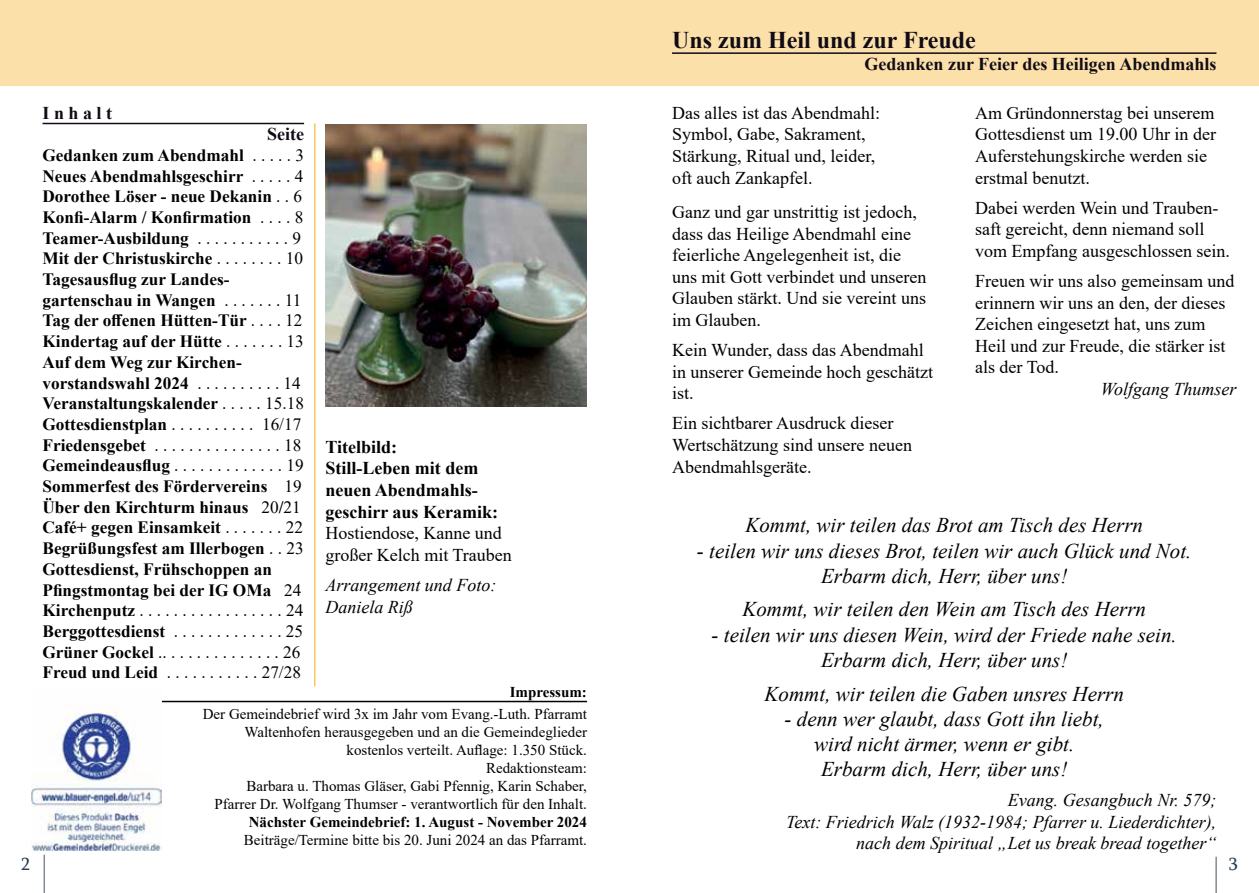
<style>
.page{position:relative;width:1259px;height:893px;background:#fff}
.page>*{position:absolute;margin:0;border:0;box-sizing:border-box;transform-origin:0 0}
.t1{font:700 24px "Times New Roman";color:#110b15}
.t2{font:italic 21px/25.2px "Times New Roman";color:#000;text-align:center}
.t3{font:18px/21.6px "Times New Roman";color:#000}
.t4{font:italic 18px/21.6px "Times New Roman";color:#000;text-align:right}
.t5{font:700 18px/21.6px "Times New Roman";color:#000}
.t6{font:700 18px "Times New Roman";color:#110b15}
.t7{font:18px "Sylfaen";color:#2b3d51}
.t8{font:700 17.25px/20.7px "Times New Roman";color:#000}
.t9{font:15px/18px "Times New Roman";color:#000;text-align:right}
.t10{font:700 15px "Times New Roman";color:#000}
.s1{font-weight:400}
</style>
<div class="page">
<hr style="left:43px;top:701px;width:544px;height:1px;background:#000">
<hr style="left:314px;top:123px;width:1px;height:563px;background:#f8c759">
<img style="left:32px;top:701px;width:129px;height:149px">
<hr style="left:43px;top:123px;width:261px;height:1px;background:#110b15">
<div style="left:0;top:0;width:1259px;height:85px;background:#fbe0a9"></div>
<hr style="left:44px;top:855px;width:1px;height:38px;background:#2b3d51">
<hr style="left:1215px;top:857px;width:2px;height:36px;background:#2b3d51">
<hr style="left:672px;top:52px;width:544px;height:2px;background:#110b15">
<img style="left:325px;top:124px;width:262px;height:283px">
<p class="t6" style="left:43px;top:99px;width:71px">I n h a l t</p>
<p class="t6" style="left:267px;top:121px;width:38px">Seite</p>
<p class="t8" style="left:42px;top:144px;width:263px">Gedanken zum Abendmahl <span class="s1">. . . . . 3<br></span>Neues Abendmahlsgeschirr <span class="s1">. . . . . 4<br></span>Dorothee Löser - neue Dekanin <span class="s1">. . 6<br></span>Konfi-Alarm / Konfirmation <span class="s1">. . . . 8<br></span>Teamer-Ausbildung <span class="s1">. . . . . . . . . . . 9<br></span>Mit der Christuskirche <span class="s1">. . . . . . . . 10<br></span>Tagesausflug zur Landes&shy;gartenschau in Wangen <span class="s1">. . . . . . . 11<br></span>Tag der offenen Hütten-Tür <span class="s1">. . . . 12<br></span>Kindertag auf der Hütte <span class="s1">. . . . . . . 13<br></span>Auf dem Weg zur Kirchen&shy;vorstandswahl 2024 <span class="s1">. . . . . . . . . . 14<br></span>Veranstaltungskalender <span class="s1">. . . . . 15.18<br></span>Gottesdienstplan <span class="s1">. . . . . . . . . . 16/17<br></span>Friedensgebet <span class="s1">...............18<br></span>Gemeindeausflug <span class="s1">. . . . . . . . . . . . . 19<br></span>Sommerfest des Fördervereins <span class="s1">19<br></span>Über den Kirchturm hinaus <span class="s1">20</span>/<span class="s1">21<br></span>Café+ gegen Einsamkeit <span class="s1">. . . . . . . 22<br></span>Begrüßungsfest am Illerbogen <span class="s1">. . 23<br></span>Gottesdienst, Frühschoppen an Pfingstmontag bei der IG OMa <span class="s1">24<br></span>Kirchenputz <span class="s1">.................24<br></span>Berggottesdienst <span class="s1">. . . . . . . . . . . . . 25<br></span>Grüner Gockel <span class="s1">.. . . . . . . . . . . . . . 26<br></span>Freud und Leid <span class="s1">. . . . . . . . . . . 27/28</span></p>
<p class="t5" style="left:325px;top:435px;width:174px">Titelbild:<br>Still-Leben mit dem neuen Abendmahls&shy;geschirr aus Keramik:</p>
<p class="t3" style="left:325px;top:522px;width:188px">Hostiendose, Kanne und großer Kelch mit Trauben</p>
<p class="t4" style="left:325px;top:574px;width:172px;text-align:left">Arrangement und Foto:<br>Daniela Riß</p>
<p class="t10" style="left:510px;top:681px;width:79px">Impressum:</p>
<p class="t9" style="left:203px;top:704px;width:386px">Der Gemeindebrief wird 3x im Jahr vom Evang.-Luth. Pfarramt Waltenhofen herausgegeben und an die Gemeindeglieder kostenlos verteilt. Auflage: 1.350 Stück.<br>Redaktionsteam:<br>Barbara u. Thomas Gläser, Gabi Pfennig, Karin Schaber, Pfarrer Dr. Wolfgang Thumser - verantwortlich für den Inhalt.</p>
<p class="t10" style="left:249px;top:811px;width:340px">Nächster Gemeindebrief: 1. August - November 2024</p>
<p class="t9" style="left:244px;top:830px;width:345px">Beiträge/Termine bitte bis 20. Juni 2024 an das Pfarramt.</p>
<h1 class="t1" style="left:672px;top:23px;width:305px">Uns zum Heil und zur Freude</h1>
<p class="t6" style="left:864px;top:51px;width:353px">Gedanken zur Feier des Heiligen Abendmahls</p>
<p class="t3" style="left:672px;top:101px;width:209px">Das alles ist das Abendmahl:<br>Symbol, Gabe, Sakrament,<br>Stärkung, Ritual und, leider, oft auch Zankapfel.</p>
<p class="t3" style="left:672px;top:201px;width:256px">Ganz und gar unstrittig ist jedoch, dass das Heilige Abendmahl eine feierliche Angelegenheit ist, die uns mit Gott verbindet und unseren<br>Glauben stärkt. Und sie vereint uns im Glauben.</p>
<p class="t3" style="left:672px;top:339px;width:262px">Kein Wunder, dass das Abendmahl in unserer Gemeinde hoch geschätzt ist.</p>
<p class="t3" style="left:672px;top:412px;width:241px">Ein sichtbarer Ausdruck dieser<br>Wertschätzung sind unsere neuen<br>Abendmahlsgeräte.</p>
<p class="t3" style="left:975px;top:101px;width:242px">Am Gründonnerstag bei unserem<br>Gottesdienst um 19.00 Uhr in der<br>Auferstehungskirche werden sie erstmal benutzt.</p>
<p class="t3" style="left:975px;top:196px;width:256px">Dabei werden Wein und Trauben&shy;saft gereicht, denn niemand soll vom Empfang ausgeschlossen sein.</p>
<p class="t3" style="left:975px;top:270px;width:261px">Freuen wir uns also gemeinsam und erinnern wir uns an den, der dieses<br>Zeichen eingesetzt hat, uns zum<br>Heil und zur Freude, die stärker ist als der Tod.</p>
<p class="t4" style="left:1100px;top:378px;width:137px">Wolfgang Thumser</p>
<p class="t2" style="left:745px;top:512px;width:399px">Kommt, wir teilen das Brot am Tisch des Herrn</p>
<p class="t2" style="left:697px;top:537px;width:496px">- teilen wir uns dieses Brot, teilen wir auch Glück und Not.<br>Erbarm dich, Herr, über uns!</p>
<p class="t2" style="left:742px;top:596px;width:405px">Kommt, wir teilen den Wein am Tisch des Herrn</p>
<p class="t2" style="left:711px;top:621px;width:467px">- teilen wir uns diesen Wein, wird der Friede nahe sein.<br>Erbarm dich, Herr, über uns!</p>
<p class="t2" style="left:764px;top:680px;width:361px">Kommt, wir teilen die Gaben unsres Herrn</p>
<p class="t2" style="left:784px;top:706px;width:321px">- denn wer glaubt, dass Gott ihn liebt, wird nicht ärmer, wenn er gibt.<br>Erbarm dich, Herr, über uns!</p>
<p class="t4" style="left:786px;top:789px;width:432px">Evang. Gesangbuch Nr. 579;<br>Text: Friedrich Walz (1932-1984; Pfarrer u. Liederdichter), nach dem Spiritual „Let us break bread together“</p>
<p class="t7" style="left:21px;top:852px;width:10px">2</p>
<p class="t7" style="left:1228px;top:852px;width:10px">3</p>
</div>
